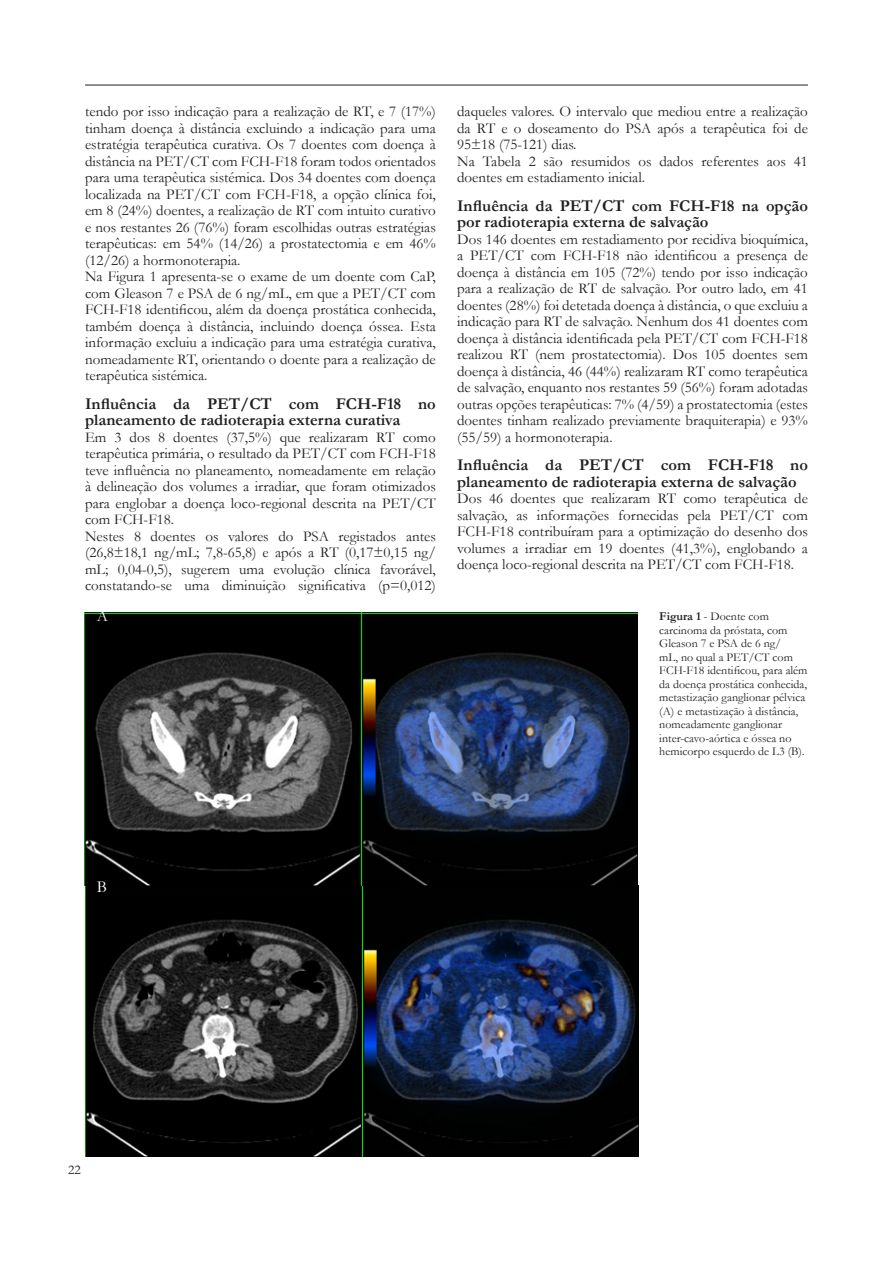
<style>
.page{position:relative;width:893px;height:1263px;background:#fff}
.page>*{position:absolute;margin:0;border:0;box-sizing:border-box;transform-origin:0 0}
.t1{font:700 16.5px/16.5px "Garamond";color:#231f20}
.t2{font:16.5px "Garamond";color:#fff}
.t3{font:15px/16.5px "Garamond";color:#231f20;text-align:justify}
.t4{font:13.5px "Garamond";color:#231f20}
.t5{font:12px/13.5px "Garamond";color:#231f20}
.s1{font-weight:700}
</style>
<div class="page">
<hr style="left:85px;top:85px;width:723px;height:1px;background:#231f20">
<img style="left:85px;top:612px;width:553px;height:545px">
<p class="t3" style="left:85px;top:103px;width:352px">tendo por isso indicação para a realização de RT, e 7 (17%) tinham doença à distância excluindo a indicação para uma estratégia terapêutica curativa. Os 7 doentes com doença à distância na PET/CT com FCH-F18 foram todos orientados para uma terapêutica sistémica. Dos 34 doentes com doença localizada na PET/CT com FCH-F18, a opção clínica foi, em 8 (24%) doentes, a realização de RT com intuito curativo e nos restantes 26 (76%) foram escolhidas outras estratégias terapêuticas: em 54% (14/26) a prostatectomia e em 46% (12/26) a hormonoterapia.</p>
<p class="t3" style="left:85px;top:268px;width:352px">Na Figura 1 apresenta-se o exame de um doente com CaP, com Gleason 7 e PSA de 6 ng/mL, em que a PET/CT com FCH-F18 identificou, além da doença prostática conhecida, também doença à distância, incluindo doença óssea. Esta informação excluiu a indicação para uma estratégia curativa, nomeadamente RT, orientando o doente para a realização de terapêutica sistémica.</p>
<p class="t1" style="left:85px;top:395px;width:352px">Influência da PET/CT com FCH-F18 no planeamento de radioterapia externa curativa</p>
<p class="t3" style="left:85px;top:428px;width:352px">Em 3 dos 8 doentes (37,5%) que realizaram RT como terapêutica primária, o resultado da PET/CT com FCH-F18 teve influência no planeamento, nomeadamente em relação à delineação dos volumes a irradiar, que foram otimizados para englobar a doença loco-regional descrita na PET/CT com FCH-F18.</p>
<p class="t3" style="left:85px;top:527px;width:352px">Nestes 8 doentes os valores do PSA registados antes (26,8±18,1 ng/mL; 7,8-65,8) e após a RT (0,17±0,15 ng/ mL; 0,04-0,5), sugerem uma evolução clínica favorável, constatando-se uma diminuição significativa (p=0,012)</p>
<p class="t2" style="left:97px;top:605px;width:13px">A</p>
<p class="t3" style="left:457px;top:103px;width:352px">daqueles valores. O intervalo que mediou entre a realização da RT e o doseamento do PSA após a terapêutica foi de 95±18 (75-121) dias.</p>
<p class="t3" style="left:457px;top:152px;width:352px">Na Tabela 2 são resumidos os dados referentes aos 41 doentes em estadiamento inicial.</p>
<p class="t1" style="left:457px;top:197px;width:352px">Influência da PET/CT com FCH-F18 na opção por radioterapia externa de salvação</p>
<p class="t3" style="left:457px;top:230px;width:352px">Dos 146 doentes em restadiamento por recidiva bioquímica, a PET/CT com FCH-F18 não identificou a presença de doença à distância em 105 (72%) tendo por isso indicação para a realização de RT de salvação. Por outro lado, em 41 doentes (28%) foi detetada doença à distância, o que excluiu a indicação para RT de salvação. Nenhum dos 41 doentes com doença à distância identificada pela PET/CT com FCH-F18 realizou RT (nem prostatectomia). Dos 105 doentes sem doença à distância, 46 (44%) realizaram RT como terapêutica de salvação, enquanto nos restantes 59 (56%) foram adotadas outras opções terapêuticas: 7% (4/59) a prostatectomia (estes doentes tinham realizado previamente braquiterapia) e 93% (55/59) a hormonoterapia.</p>
<p class="t1" style="left:457px;top:457px;width:352px">Influência da PET/CT com FCH-F18 no planeamento de radioterapia externa de salvação</p>
<p class="t3" style="left:457px;top:490px;width:352px">Dos 46 doentes que realizaram RT como terapêutica de salvação, as informações fornecidas pela PET/CT com FCH-F18 contribuíram para a optimização do desenho dos volumes a irradiar em 19 doentes (41,3%), englobando a doença loco-regional descrita na PET/CT com FCH-F18.</p>
<p class="t5" style="left:659px;top:609px;width:150px"><span class="s1">Figura 1</span> - Doente com carcinoma da próstata, com<br>Gleason 7 e PSA de 6 ng/<br>mL, no qual a PET/CT com<br>FCH-F18 identificou, para além da doença prostática conhecida, metastização ganglionar pélvica (A) e metastização à distância, nomeadamente ganglionar inter-cavo-aórtica e óssea no hemicorpo esquerdo de L3 (B).</p>
<p class="t2" style="left:97px;top:876px;width:12px">B</p>
<p class="t4" style="left:68px;top:1161px;width:14px">22</p>
</div>
